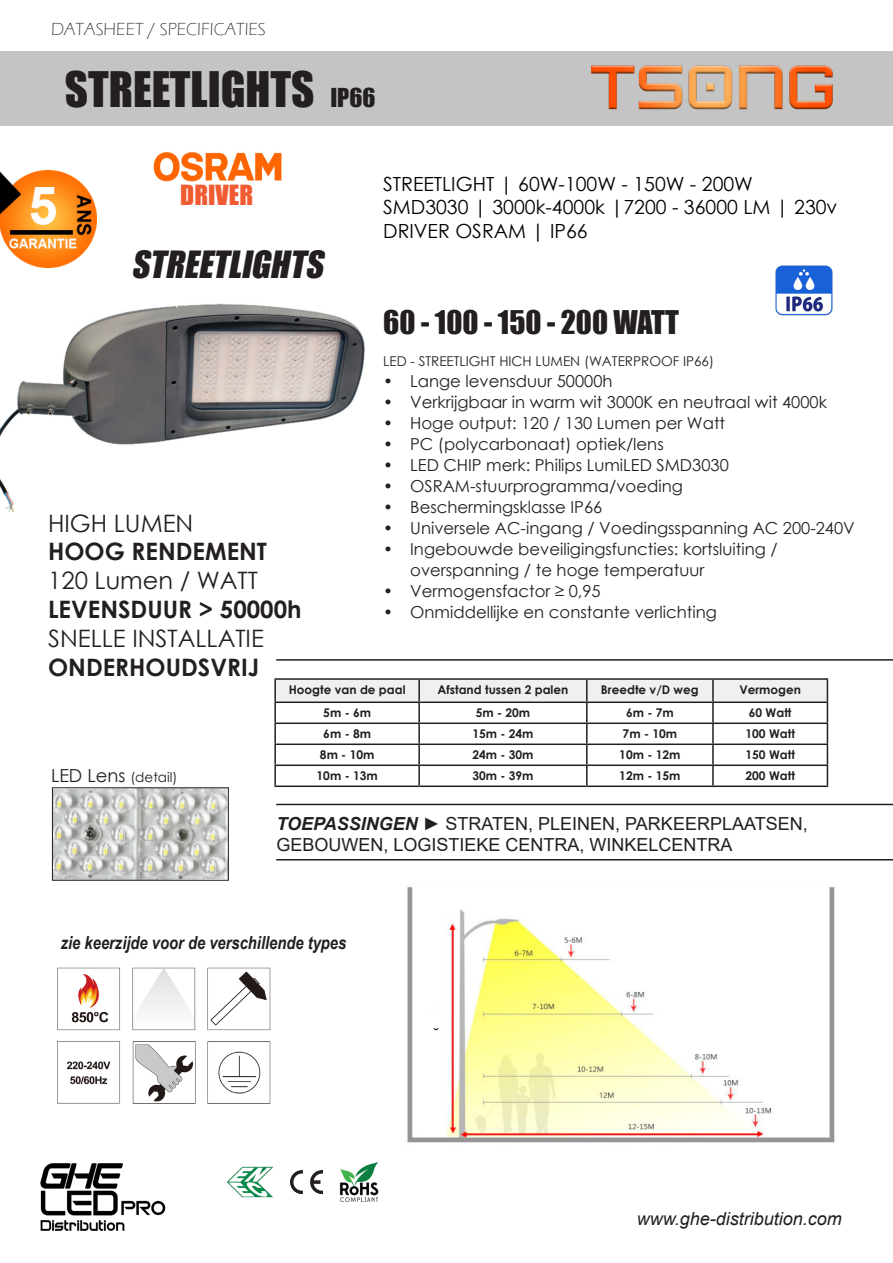
<style>
.page{position:relative;width:893px;height:1263px;background:#fff}
.page>*{position:absolute;margin:0;border:0;box-sizing:border-box;transform-origin:0 0}
.t1{font:45px "Impact";color:#231f20}
.t2{font:italic 34.5px "Impact";color:#231f20}
.t3{font:30px "Impact";color:#231f20}
.t4{font:25.5px "Impact";color:#f15b32}
.t5{font:700 24px/28.8px "Century Gothic";color:#231f20}
.t6{font:24px "Century Gothic";color:#231f20}
.t7{font:19.5px/23.4px "Century Gothic";color:#000001}
.t8{font:18px/21.6px "Arial";color:#231f20}
.t9{font:italic 700 18px "Arial Narrow";color:#231f20}
.t10{font:italic 18px "Arial";color:#231f20}
.t11{font:300 18px "Eras ITC";color:#231f20}
.t12{font:16.5px/21px "Century Gothic";color:#231f20}
.t13{font:13.5px "Century Gothic";color:#231f20}
.t14{font:700 12px "Century Gothic";color:#231f20}
.s1{font-size:24px}
.s2{font-weight:400}
.s3{font-size:18px}
.s4{font-weight:700;font-style:italic}
</style>
<div class="page">
<img style="left:40px;top:1163px;width:126px;height:68px">
<div style="left:0;top:51px;width:893px;height:74px;background:#c4c4c4"></div>
<img style="left:591px;top:65px;width:242px;height:45px">
<img style="left:407px;top:886px;width:428px;height:257px">
<img style="left:291px;top:1171px;width:32px;height:22px">
<img style="left:339px;top:1162px;width:40px;height:40px">
<hr style="left:276px;top:804px;width:617px;height:1px;background:#231f20">
<img style="left:57px;top:967px;width:214px;height:137px">
<img style="left:226px;top:1166px;width:48px;height:32px">
<img style="left:0;top:170px;width:97px;height:98px">
<img style="left:775px;top:265px;width:58px;height:51px">
<img style="left:153px;top:152px;width:129px;height:29px">
<hr style="left:276px;top:859px;width:617px;height:1px;background:#231f20">
<hr style="left:276px;top:659px;width:617px;height:2px;background:#231f20">
<img style="left:0;top:303px;width:365px;height:208px">
<hr style="left:274px;top:678px;width:145px;height:2px;background:#231f20">
<hr style="left:419px;top:678px;width:168px;height:2px;background:#231f20">
<hr style="left:587px;top:678px;width:126px;height:2px;background:#231f20">
<hr style="left:713px;top:678px;width:115px;height:2px;background:#231f20">
<svg style="left:274px;top:679px;width:554px;height:106px"></svg>
<hr style="left:274px;top:785px;width:145px;height:2px;background:#231f20">
<hr style="left:419px;top:785px;width:168px;height:2px;background:#231f20">
<hr style="left:587px;top:785px;width:126px;height:2px;background:#231f20">
<hr style="left:713px;top:785px;width:115px;height:2px;background:#231f20">
<img style="left:54px;top:789px;width:173px;height:90px">
<div style="left:52px;top:787px;width:177px;height:94px;border:1px solid #231f20"></div>
<p class="t11" style="left:51px;top:19px;width:216px">DATASHEET / SPECIFICATIES</p>
<h1 class="t1" style="left:65px;top:54px;width:312px">STREETLIGHTS <span class="s1">IP66</span></h1>
<p class="t4" style="left:180px;top:175px;width:74px">DRIVER</p>
<p class="t2" style="left:131px;top:237px;width:202px">STREETLIGHTS</p>
<p class="t5" style="left:48px;top:507px;width:220px"><span class="s2">HIGH LUMEN<br></span>HOOG RENDEMENT</p>
<p class="t6" style="left:48px;top:564px;width:211px">120 Lumen / WATT</p>
<p class="t5" style="left:48px;top:594px;width:255px">LEVENSDUUR &gt; 50000h<br><span class="s2">SNELLE INSTALLATIE<br></span>ONDERHOUDSVRIJ</p>
<p class="t7" style="left:383px;top:172px;width:456px">STREETLIGHT | 60W-100W - 150W - 200W<br>SMD3030 | 3000k-4000k |7200 - 36000 LM | 230v<br>DRIVER OSRAM | IP66</p>
<p class="t3" style="left:383px;top:299px;width:297px">60 - 100 - 150 - 200 WATT</p>
<p class="t13" style="left:383px;top:352px;width:332px">LED - STREETLIGHT HICH LUMEN (WATERPROOF IP66)</p>
<p class="t12" style="left:383px;top:371px;width:231px">• Lange levensduur 50000h</p>
<p class="t12" style="left:383px;top:392px;width:445px">• Verkrijgbaar in warm wit 3000K en neutraal wit 4000k</p>
<p class="t12" style="left:383px;top:413px;width:344px">• Hoge output: 120 / 130 Lumen per Watt</p>
<p class="t12" style="left:383px;top:434px;width:282px">• PC (polycarbonaat) optiek/lens</p>
<p class="t12" style="left:383px;top:455px;width:347px">• LED CHIP merk: Philips LumiLED SMD3030</p>
<p class="t12" style="left:383px;top:476px;width:301px">• OSRAM-stuurprogramma/voeding</p>
<p class="t12" style="left:383px;top:497px;width:221px">• Beschermingsklasse IP66</p>
<p class="t12" style="left:383px;top:518px;width:473px">• Universele AC-ingang / Voedingsspanning AC 200-240V</p>
<p class="t12" style="left:410px;top:539px;width:369px;text-indent:-27px">• Ingebouwde beveiligingsfuncties: kortsluiting / overspanning / te hoge temperatuur</p>
<p class="t12" style="left:383px;top:581px;width:219px">• Vermogensfactor ≥ 0,95</p>
<p class="t12" style="left:383px;top:602px;width:335px">• Onmiddellijke en constante verlichting</p>
<p class="t14" style="left:289px;top:680px;width:118px">Hoogte van de paal</p>
<p class="t14" style="left:438px;top:680px;width:132px">Afstand tussen 2 palen</p>
<p class="t14" style="left:601px;top:680px;width:99px">Breedte v/D weg</p>
<p class="t14" style="left:739px;top:680px;width:63px">Vermogen</p>
<p class="t14" style="left:323px;top:704px;width:49px">5m - 6m</p>
<p class="t14" style="left:476px;top:704px;width:56px">5m - 20m</p>
<p class="t14" style="left:626px;top:704px;width:49px">6m - 7m</p>
<p class="t14" style="left:749px;top:704px;width:44px">60 Watt</p>
<p class="t14" style="left:323px;top:725px;width:49px">6m - 8m</p>
<p class="t14" style="left:472px;top:725px;width:63px">15m - 24m</p>
<p class="t14" style="left:623px;top:725px;width:56px">7m - 10m</p>
<p class="t14" style="left:745px;top:725px;width:51px">100 Watt</p>
<p class="t14" style="left:320px;top:746px;width:56px">8m - 10m</p>
<p class="t14" style="left:472px;top:746px;width:63px">24m - 30m</p>
<p class="t14" style="left:619px;top:746px;width:63px">10m - 12m</p>
<p class="t14" style="left:745px;top:746px;width:51px">150 Watt</p>
<p class="t13" style="left:51px;top:767px;width:128px"><span class="s3">LED Lens</span> (detail)</p>
<p class="t14" style="left:317px;top:767px;width:63px">10m - 13m</p>
<p class="t14" style="left:472px;top:767px;width:63px">30m - 39m</p>
<p class="t14" style="left:619px;top:767px;width:63px">12m - 15m</p>
<p class="t14" style="left:745px;top:767px;width:51px">200 Watt</p>
<p class="t8" style="left:276px;top:812px;width:533px"><span class="s4">TOEPASSINGEN</span> ► STRATEN, PLEINEN, PARKEERPLAATSEN,<br>GEBOUWEN, LOGISTIEKE CENTRA, WINKELCENTRA</p>
<p class="t9" style="left:61px;top:929px;width:287px">zie keerzijde voor de verschillende types</p>
<p class="t10" style="left:637px;top:1207px;width:207px">www.ghe-distribution.com</p>
</div>
